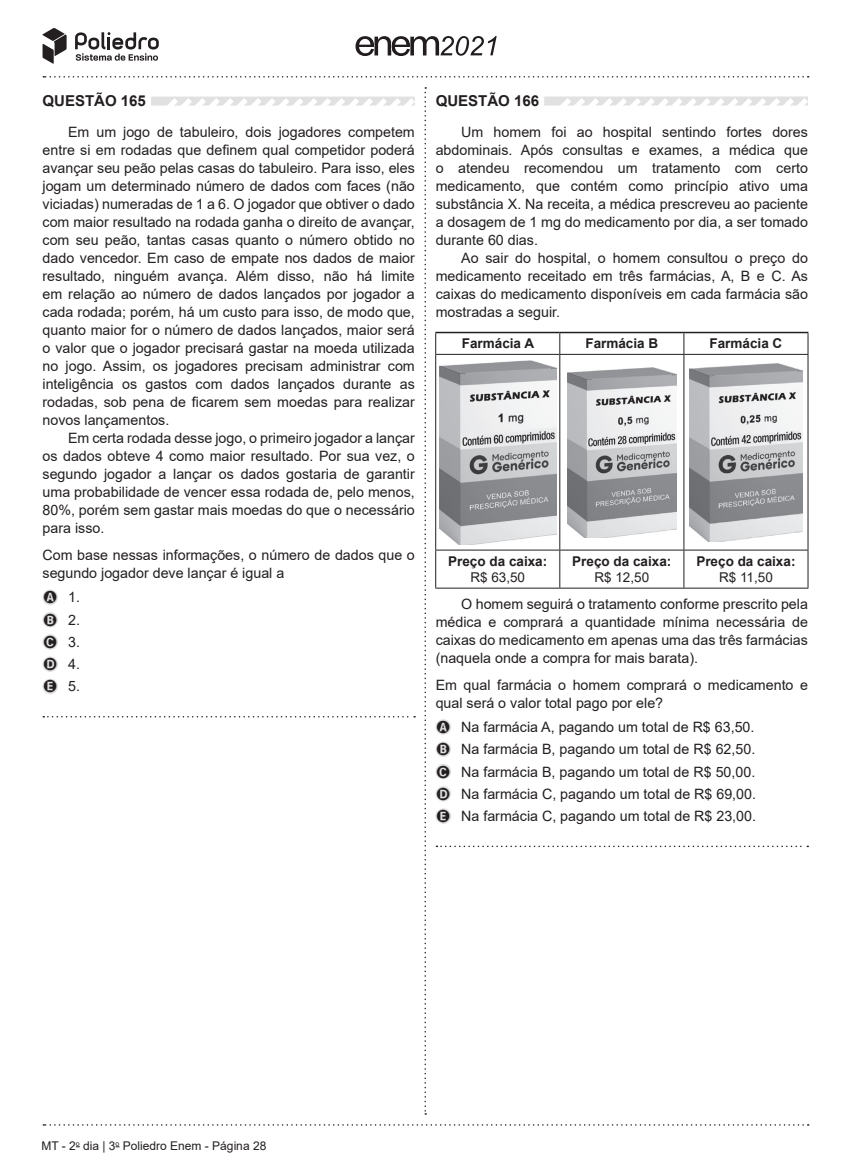
<style>
.page{position:relative;width:851px;height:1170px;background:#fff}
.page>*{position:absolute;margin:0;border:0;box-sizing:border-box;transform-origin:0 0}
.t1{font:700 15px "Arial";color:#231f20}
.t2{font:14.25px/18px "Arial";color:#231f20;text-align:justify}
.t3{font:700 13.5px "Arial";color:#231f20}
.t4{font:13.5px "Arial";color:#231f20}
.t5{font:12px "Arial";color:#231f20}
</style>
<div class="page">
<svg style="left:43px;top:76px;width:765px;height:2px"></svg>
<svg style="left:43px;top:1124px;width:765px;height:1px"></svg>
<svg style="left:355px;top:36px;width:141px;height:20px"></svg>
<svg style="left:43px;top:28px;width:24px;height:36px"></svg>
<svg style="left:75px;top:32px;width:84px;height:29px"></svg>
<svg style="left:436px;top:845px;width:372px;height:2px"></svg>
<svg style="left:544px;top:96px;width:264px;height:10px"></svg>
<hr style="left:435px;top:332px;width:124px;height:1px;background:#231f20">
<hr style="left:559px;top:332px;width:124px;height:1px;background:#231f20">
<hr style="left:683px;top:332px;width:125px;height:1px;background:#231f20">
<svg style="left:435px;top:333px;width:1px;height:21px"></svg>
<svg style="left:559px;top:333px;width:1px;height:21px"></svg>
<svg style="left:683px;top:333px;width:1px;height:21px"></svg>
<svg style="left:807px;top:333px;width:1px;height:21px"></svg>
<hr style="left:435px;top:354px;width:124px;height:1px;background:#231f20">
<hr style="left:435px;top:355px;width:1px;height:194px;background:#231f20">
<hr style="left:559px;top:354px;width:124px;height:1px;background:#231f20">
<hr style="left:559px;top:355px;width:1px;height:194px;background:#231f20">
<hr style="left:683px;top:354px;width:125px;height:1px;background:#231f20">
<hr style="left:683px;top:355px;width:1px;height:194px;background:#231f20">
<hr style="left:807px;top:355px;width:1px;height:194px;background:#231f20">
<hr style="left:435px;top:549px;width:124px;height:1px;background:#231f20">
<hr style="left:435px;top:550px;width:1px;height:37px;background:#231f20">
<hr style="left:559px;top:549px;width:124px;height:1px;background:#231f20">
<hr style="left:559px;top:550px;width:1px;height:37px;background:#231f20">
<hr style="left:683px;top:549px;width:125px;height:1px;background:#231f20">
<hr style="left:683px;top:550px;width:1px;height:37px;background:#231f20">
<hr style="left:807px;top:550px;width:1px;height:37px;background:#231f20">
<hr style="left:435px;top:587px;width:124px;height:1px;background:#231f20">
<hr style="left:559px;top:587px;width:124px;height:1px;background:#231f20">
<hr style="left:683px;top:587px;width:125px;height:1px;background:#231f20">
<img style="left:439px;top:360px;width:117px;height:184px">
<img style="left:567px;top:367px;width:109px;height:170px">
<img style="left:689px;top:363px;width:113px;height:178px">
<svg style="left:43px;top:87px;width:383px;height:1027px"></svg>
<p class="t1" style="left:43px;top:90px;width:105px">QUESTÃO 165</p>
<p class="t2" style="left:43px;top:123px;width:374px;text-indent:26px">Em um jogo de tabuleiro, dois jogadores competem entre si em rodadas que definem qual competidor poderá avançar seu peão pelas casas do tabuleiro. Para isso, eles jogam um determinado número de dados com faces (não viciadas) numeradas de 1 a 6. O jogador que obtiver o dado com maior resultado na rodada ganha o direito de avançar, com seu peão, tantas casas quanto o número obtido no dado vencedor. Em caso de empate nos dados de maior resultado, ninguém avança. Além disso, não há limite em relação ao número de dados lançados por jogador a cada rodada; porém, há um custo para isso, de modo que, quanto maior for o número de dados lançados, maior será o valor que o jogador precisará gastar na moeda utilizada no jogo. Assim, os jogadores precisam administrar com inteligência os gastos com dados lançados durante as rodadas, sob pena de ficarem sem moedas para realizar novos lançamentos.</p>
<p class="t2" style="left:43px;top:429px;width:374px;text-indent:26px">Em certa rodada desse jogo, o primeiro jogador a lançar os dados obteve 4 como maior resultado. Por sua vez, o segundo jogador a lançar os dados gostaria de garantir uma probabilidade de vencer essa rodada de, pelo menos, 80%, porém sem gastar mais moedas do que o necessário para isso.</p>
<p class="t2" style="left:43px;top:546px;width:374px">Com base nessas informações, o número de dados que o segundo jogador deve lançar é igual a</p>
<p class="t2" style="left:68px;top:586px;width:13px;line-height:22.2px">1.<br>2.<br>3.<br>4.<br>5.</p>
<p class="t1" style="left:435px;top:90px;width:105px">QUESTÃO 166</p>
<p class="t2" style="left:435px;top:123px;width:374px;text-indent:26px">Um homem foi ao hospital sentindo fortes dores abdominais. Após consultas e exames, a médica que o atendeu recomendou um tratamento com certo medicamento, que contém como princípio ativo uma substância X. Na receita, a médica prescreveu ao paciente a dosagem de 1 mg do medicamento por dia, a ser tomado durante 60 dias.</p>
<p class="t2" style="left:435px;top:249px;width:374px;text-indent:26px">Ao sair do hospital, o homem consultou o preço do medicamento receitado em três farmácias, A, B e C. As caixas do medicamento disponíveis em cada farmácia são mostradas a seguir.</p>
<p class="t3" style="left:462px;top:334px;width:74px">Farmácia A</p>
<p class="t3" style="left:585px;top:334px;width:74px">Farmácia B</p>
<p class="t3" style="left:709px;top:334px;width:74px">Farmácia C</p>
<p class="t3" style="left:696px;top:551px;width:101px">Preço da caixa:</p>
<p class="t4" style="left:719px;top:568px;width:55px">R$ 11,50</p>
<p class="t2" style="left:435px;top:595px;width:374px;text-indent:26px">O homem seguirá o tratamento conforme prescrito pela médica e comprará a quantidade mínima necessária de caixas do medicamento em apenas uma das três farmácias (naquela onde a compra for mais barata).</p>
<p class="t2" style="left:435px;top:675px;width:374px">Em qual farmácia o homem comprará o medicamento e qual será o valor total pago por ele?</p>
<p class="t2" style="left:461px;top:715px;width:296px;line-height:22.2px">Na farmácia A, pagando um total de R$ 63,50.<br>Na farmácia B, pagando um total de R$ 62,50.<br>Na farmácia B, pagando um total de R$ 50,00.<br>Na farmácia C, pagando um total de R$ 69,00.<br>Na farmácia C, pagando um total de R$ 23,00.</p>
<p class="t3" style="left:448px;top:551px;width:101px">Preço da caixa:</p>
<p class="t4" style="left:470px;top:568px;width:56px">R$ 63,50</p>
<p class="t3" style="left:572px;top:551px;width:101px">Preço da caixa:</p>
<p class="t4" style="left:594px;top:568px;width:56px">R$ 12,50</p>
<p class="t5" style="left:41px;top:1137px;width:226px">MT - 2<sup>o</sup> dia | 3<sup>o</sup> Poliedro Enem - Página 28</p>
</div>
